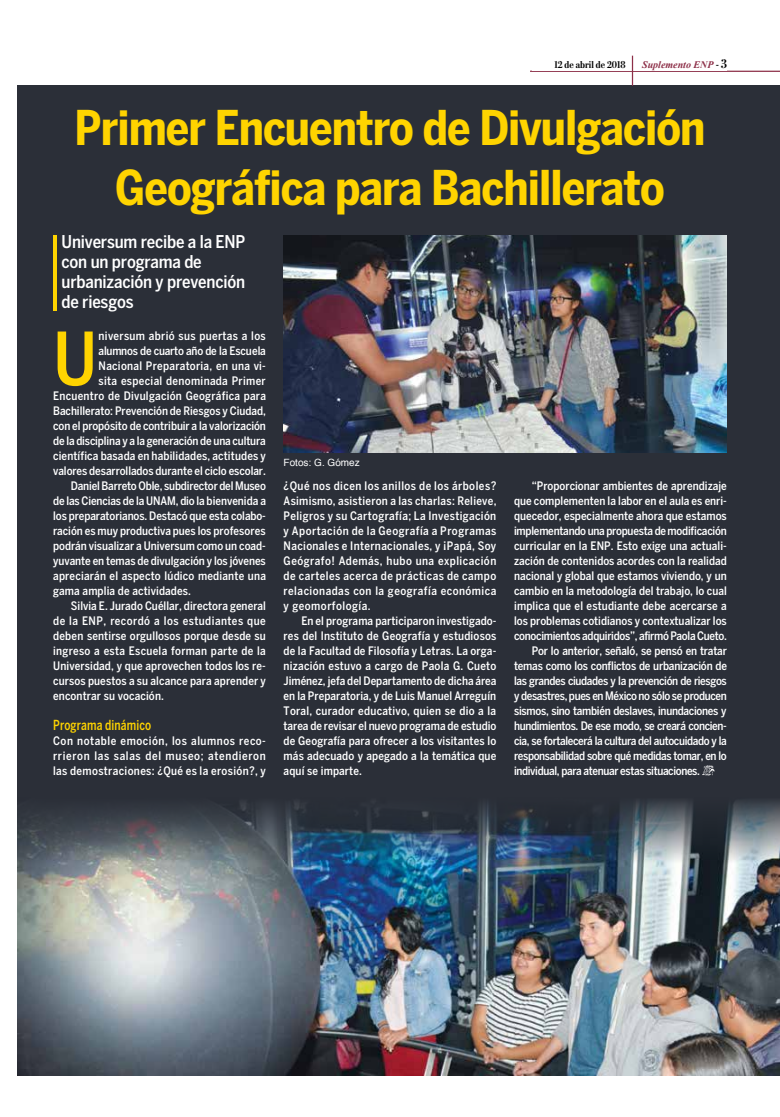
<style>
.page{position:relative;width:780px;height:1117px;background:#fff}
.page>*{position:absolute;margin:0;border:0;box-sizing:border-box;transform-origin:0 0}
.t1{font:500 72.38px "Benton Sans Cond";color:#ffd400}
.t2{font:700 47.5px/60px "Benton Sans Cond";letter-spacing:-.02em;color:#ffd400;text-align:center}
.t3{font:500 17.5px/20px "Benton Sans Cond";letter-spacing:-.01em;color:#fff}
.t4{font:500 13.75px "Benton Sans Cond";letter-spacing:.01em;color:#ffd400;scale:.87 1}
.t5{font:500 11.62px/15px "Benton Sans Cond";color:#fff;text-align:justify}
.t6{font:500 11.62px "Benton Sans Cond";letter-spacing:-.03em;color:#fff}
.t7{font:500 11.62px "Benton Sans Cond";letter-spacing:.025em;color:#fff}
.t8{font:500 11.62px "Benton Sans Cond";letter-spacing:-.025em;color:#fff}
.t9{font:500 11.62px "Benton Sans Cond";letter-spacing:-.02em;color:#fff}
.t10{font:500 11.62px "Benton Sans Cond";letter-spacing:.02em;color:#fff}
.t11{font:500 11.62px "Benton Sans Cond";letter-spacing:.035em;color:#fff}
.t12{font:700 10px "Stilson";color:#000}
.t13{font:italic 700 10px "Times New Roman";color:#8d2f48}
.t14{font:10px "Helvetica";color:#fff}
.t15{font:700 9.38px "Swift";letter-spacing:-.005em;color:#000}
.s1{font-family:"Benton Sans";font-weight:900;font-style:normal;font-size:9.38px;color:#000}
.s2{font-family:"Stilson";font-style:normal;color:#000}
.s3{font-family:"Benton Sans";font-weight:900;font-style:normal;font-size:11.25px;color:#000}
.s4{font-family:"Stilson";font-style:normal;font-size:12.5px;color:#000}
.s5{font-family:"Swift";font-size:11.25px;color:#8d2f48}
</style>
<div class="page">
<hr style="left:530px;top:71px;width:250px;height:1px;background:#8d2f48">
<img style="left:18px;top:880px;width:762px;height:195px">
<div style="left:18px;top:86px;width:762px;height:698px;background:#2b2f38"></div>
<hr style="left:632px;top:56px;width:1px;height:30px;background:#8d2f48">
<img style="left:18px;top:775px;width:762px;height:105px">
<hr style="left:53px;top:235px;width:4px;height:75px;background:#ffd400">
<img style="left:283px;top:235px;width:443px;height:217px">
<svg style="left:702px;top:765px;width:12px;height:10px"></svg>
<p class="t13" style="left:642px;top:57px;width:86px">Suplemento ENP<span class="s1">•</span><span class="s2">-</span> <span class="s3">3</span><span class="s4">3</span></p>
<p class="t12" style="left:554px;top:58px;width:156px">12 de abril de 2018 <span class="s5">GACETA ENP</span></p>
<p class="t15" style="left:540px;top:59px;width:87px">31 de julio de 2017</p>
<h2 class="t2" style="left:74px;top:97px;width:632px">Primer Encuentro de Divulgación<br>Geográfica para Bachillerato</h2>
<h3 class="t3" style="left:62px;top:231px;width:185px">Universum recibe a la ENP con un programa de urbanización y prevención de riesgos</h3>
<h1 class="t1" style="left:53px;top:316px;width:45px">U</h1>
<p class="t7" style="left:99px;top:329px;width:169px">niversum abrió sus puertas a los</p>
<p class="t9" style="left:99px;top:344px;width:169px">alumnos de cuarto año de la Escuela</p>
<p class="t7" style="left:99px;top:359px;width:169px">Nacional Preparatoria, en una vi-</p>
<p class="t7" style="left:99px;top:374px;width:169px">sita especial denominada Primer</p>
<p class="t10" style="left:53px;top:389px;width:214px">Encuentro de Divulgación Geográfica para</p>
<p class="t5" style="left:53px;top:403px;width:214px">Bachillerato: Prevención de Riesgos y Ciudad,</p>
<p class="t5" style="left:53px;top:418px;width:214px">con el propósito de contribuir a la valorización</p>
<p class="t5" style="left:53px;top:433px;width:214px">de la disciplina y a la generación de una cultura</p>
<p class="t5" style="left:53px;top:448px;width:214px">científica basada en habilidades, actitudes y</p>
<p class="t5" style="left:53px;top:463px;width:214px">valores desarrollados durante el ciclo escolar.</p>
<p class="t5" style="left:71px;top:478px;width:196px">Daniel Barreto Oble, subdirector del Museo</p>
<p class="t5" style="left:53px;top:493px;width:214px">de las Ciencias de la UNAM, dio la bienvenida a</p>
<p class="t5" style="left:53px;top:508px;width:214px">los preparatorianos. Destacó que esta colabo-</p>
<p class="t5" style="left:53px;top:523px;width:214px">ración es muy productiva pues los profesores</p>
<p class="t5" style="left:53px;top:538px;width:214px">podrán visualizar a Universum como un coad-</p>
<p class="t5" style="left:53px;top:553px;width:214px">yuvante en temas de divulgación y los jóvenes</p>
<p class="t5" style="left:53px;top:568px;width:214px">apreciarán el aspecto lúdico mediante una</p>
<p class="t5" style="left:53px;top:583px;width:139px">gama amplia de actividades.</p>
<p class="t5" style="left:71px;top:598px;width:196px">Silvia E. Jurado Cuéllar, directora general</p>
<p class="t11" style="left:53px;top:614px;width:214px">de la ENP, recordó a los estudiantes que</p>
<p class="t5" style="left:53px;top:628px;width:214px">deben sentirse orgullosos porque desde su</p>
<p class="t7" style="left:53px;top:644px;width:214px">ingreso a esta Escuela forman parte de la</p>
<p class="t5" style="left:53px;top:658px;width:214px">Universidad, y que aprovechen todos los re-</p>
<p class="t5" style="left:53px;top:673px;width:214px">cursos puestos a su alcance para aprender y</p>
<p class="t5" style="left:53px;top:688px;width:112px">encontrar su vocación.</p>
<p class="t4" style="left:53px;top:717px;width:114px">Programa dinámico</p>
<p class="t5" style="left:53px;top:733px;width:214px">Con notable emoción, los alumnos reco&shy;rrieron las salas del museo; atendieron las demostraciones: ¿Qué es la erosión?, y</p>
<p class="t14" style="left:283px;top:455px;width:78px">Fotos: G. Gómez</p>
<p class="t5" style="left:283px;top:478px;width:214px">¿Qué nos dicen los anillos de los árboles?<br>Asimismo, asistieron a las charlas: Relieve, Peligros y su Cartografía; La Investigación y Aportación de la Geografía a Programas Nacionales e Internacionales, y ¡Papá, Soy Geógrafo! Además, hubo una explicación de carteles acerca de prácticas de campo relacionadas con la geografía económica y geomorfología.</p>
<p class="t5" style="left:283px;top:613px;width:214px;text-indent:18px">En el programa participaron investigado&shy;res del Instituto de Geografía y estudiosos de la Facultad de Filosofía y Letras. La orga&shy;nización estuvo a cargo de Paola G. Cueto Jiménez, jefa del Departamento de dicha área en la Preparatoria, y de Luis Manuel Arreguín Toral, curador educativo, quien se dio a la tarea de revisar el nuevo programa de estudio de Geografía para ofrecer a los visitantes lo más adecuado y apegado a la temática que aquí se imparte.</p>
<p class="t5" style="left:531px;top:478px;width:196px">“Proporcionar ambientes de aprendizaje</p>
<p class="t5" style="left:514px;top:493px;width:214px">que complementen la labor en el aula es enri-</p>
<p class="t5" style="left:514px;top:508px;width:214px">quecedor, especialmente ahora que estamos</p>
<p class="t9" style="left:514px;top:524px;width:214px">implementando una propuesta de modificación</p>
<p class="t5" style="left:514px;top:538px;width:214px">curricular en la ENP. Esto exige una actuali-</p>
<p class="t5" style="left:514px;top:553px;width:214px">zación de contenidos acordes con la realidad</p>
<p class="t5" style="left:514px;top:568px;width:214px">nacional y global que estamos viviendo, y un</p>
<p class="t5" style="left:514px;top:583px;width:214px">cambio en la metodología del trabajo, lo cual</p>
<p class="t5" style="left:514px;top:598px;width:214px">implica que el estudiante debe acercarse a</p>
<p class="t5" style="left:514px;top:613px;width:214px">los problemas cotidianos y contextualizar los</p>
<p class="t8" style="left:514px;top:629px;width:214px">conocimientos adquiridos”, afirmó Paola Cueto.</p>
<p class="t5" style="left:531px;top:643px;width:196px">Por lo anterior, señaló, se pensó en tratar</p>
<p class="t5" style="left:514px;top:658px;width:214px">temas como los conflictos de urbanización de</p>
<p class="t6" style="left:514px;top:674px;width:214px">las grandes ciudades y la prevención de riesgos</p>
<p class="t6" style="left:514px;top:689px;width:214px">y desastres, pues en México no sólo se producen</p>
<p class="t8" style="left:514px;top:704px;width:214px">sismos, sino también deslaves, inundaciones y</p>
<p class="t6" style="left:514px;top:719px;width:214px">hundimientos. De ese modo, se creará concien-</p>
<p class="t6" style="left:514px;top:734px;width:214px">cia, se fortalecerá la cultura del autocuidado y la</p>
<p class="t6" style="left:514px;top:749px;width:214px">responsabilidad sobre qué medidas tomar, en lo</p>
<p class="t6" style="left:514px;top:764px;width:187px">individual, para atenuar estas situaciones.</p>
</div>
